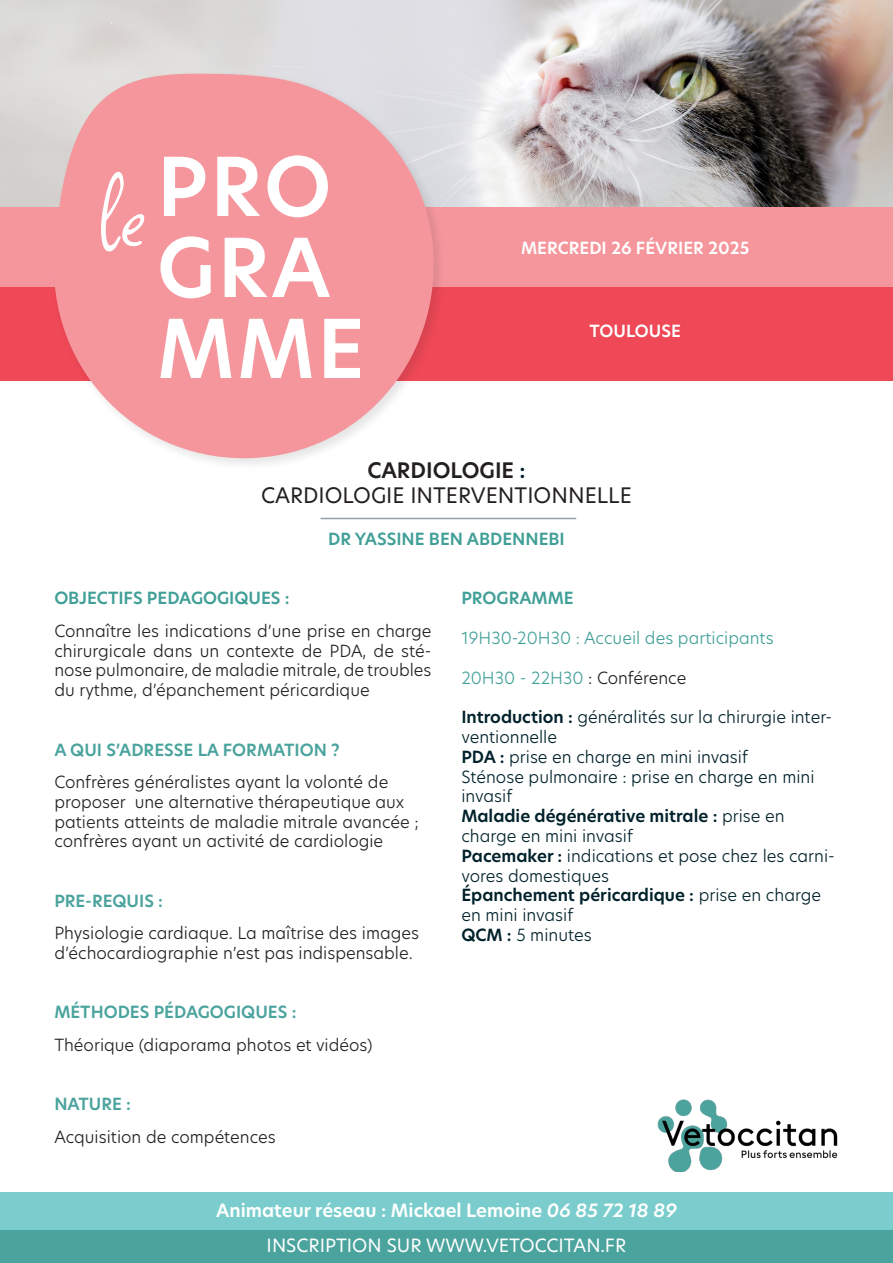
<style>
.page{position:relative;width:893px;height:1263px;background:#fff}
.page>*{position:absolute;margin:0;border:0;box-sizing:border-box;transform-origin:0 0}
.t1{font:600 79.5px/81px "New Hero";letter-spacing:.03em;color:#fff}
.t2{font:21px/25.2px "New Hero";color:#231f20;text-align:center}
.t3{font:600 18px "New Hero";color:#fff}
.t4{font:18px "New Hero";color:#fff}
.t5{font:300 16.5px/19.8px "New Hero";color:#231f20}
.t6{font:300 16.5px/19.8px "New Hero";color:#00212b}
.t7{font:600 16.5px "New Hero";color:#4ba39d}
.t8{font:300 16.5px "New Hero";color:#409f97}
.t9{font:600 16.5px "New Hero";color:#409f97}
.t10{font:600 16.5px "New Hero";color:#fff}
.s1{font-family:"Square Peg";font-weight:400;font-size:112.5px}
.s2{font-weight:600}
.s3{font-weight:600;color:#00212b}
.s4{color:#231f20}
.s5{font-style:italic}
</style>
<div class="page">
<img style="left:0;top:0;width:893px;height:207px">
<div style="left:0;top:207px;width:893px;height:80px;background:#f5969d"></div>
<div style="left:0;top:287px;width:893px;height:93px;background:#ef4856"></div>
<div style="left:0;top:1229px;width:893px;height:34px;background:#4ba39d"></div>
<hr style="left:320px;top:518px;width:256px;height:1px;background:#00212b">
<div style="left:50px;top:70px;width:397px;height:401px;background:#231f20;opacity:.12"></div>
<svg style="left:47px;top:74px;width:387px;height:384px;fill:#f5969d"></svg>
<img style="left:657px;top:1099px;width:181px;height:72px">
<div style="left:0;top:1192px;width:893px;height:37px;background:#7bcdcd"></div>
<h1 class="t1" style="left:157px;top:146px;width:209px;text-indent:-57px"><span class="s1">le</span>PRO<br>GRA<br>MME</h1>
<p class="t10" style="left:521px;top:237px;width:230px">MERCREDI 26 FÉVRIER 2025</p>
<p class="t10" style="left:590px;top:320px;width:93px">TOULOUSE</p>
<p class="t2" style="left:261px;top:457px;width:372px"><span class="s2">CARDIOLOGIE</span> <span class="s3">:<br></span>CARDIOLOGIE INTERVENTIONNELLE</p>
<p class="t9" style="left:328px;top:527px;width:238px">DR YASSINE BEN ABDENNEBI</p>
<p class="t9" style="left:54px;top:587px;width:237px">OBJECTIFS PEDAGOGIQUES :</p>
<p class="t5" style="left:54px;top:620px;width:379px;text-align:justify">Connaître les indications d’une prise en charge chirurgicale dans un contexte de PDA, de sté&shy;nose pulmonaire, de maladie mitrale, de troubles du rythme, d’épanchement péricardique</p>
<p class="t7" style="left:54px;top:738px;width:287px">A QUI S’ADRESSE LA FORMATION ?</p>
<p class="t5" style="left:54px;top:771px;width:366px">Confrères généralistes ayant la volonté de proposer une alternative thérapeutique aux patients atteints de maladie mitrale avancée ; confrères ayant un activité de cardiologie</p>
<p class="t7" style="left:54px;top:889px;width:110px">PRE-REQUIS :</p>
<p class="t5" style="left:54px;top:923px;width:366px">Physiologie cardiaque. La maîtrise des images d’échocardiographie n’est pas indispensable.</p>
<p class="t7" style="left:54px;top:1001px;width:244px">MÉTHODES PÉDAGOGIQUES :</p>
<p class="t5" style="left:54px;top:1034px;width:320px">Théorique (diaporama photos et vidéos)</p>
<p class="t7" style="left:54px;top:1093px;width:78px">NATURE :</p>
<p class="t5" style="left:54px;top:1126px;width:223px">Acquisition de compétences</p>
<p class="t9" style="left:461px;top:587px;width:114px">PROGRAMME</p>
<p class="t8" style="left:461px;top:627px;width:314px">19H30-20H30 : Accueil des participants</p>
<p class="t8" style="left:461px;top:666px;width:226px">20H30 - 22H30 <span class="s4">: Conférence</span></p>
<p class="t6" style="left:461px;top:707px;width:375px"><span class="s2">Introduction :</span> généralités sur la chirurgie inter&shy;ventionnelle<br><span class="s2">PDA :</span> prise en charge en mini invasif<br>Sténose pulmonaire : prise en charge en mini invasif<br><span class="s2">Maladie dégénérative mitrale :</span> prise en charge en mini invasif<br><span class="s2">Pacemaker :</span> indications et pose chez les carni&shy;vores domestiques<br><span class="s2">Épanchement péricardique :</span> prise en charge en mini invasif<br><span class="s2">QCM :</span> 5 minutes</p>
<p class="t3" style="left:216px;top:1198px;width:462px">Animateur réseau : Mickael Lemoine <span class="s5">06 85 72 18 89</span></p>
<p class="t4" style="left:267px;top:1233px;width:361px">INSCRIPTION SUR WWW.VETOCCITAN.FR</p>
</div>
